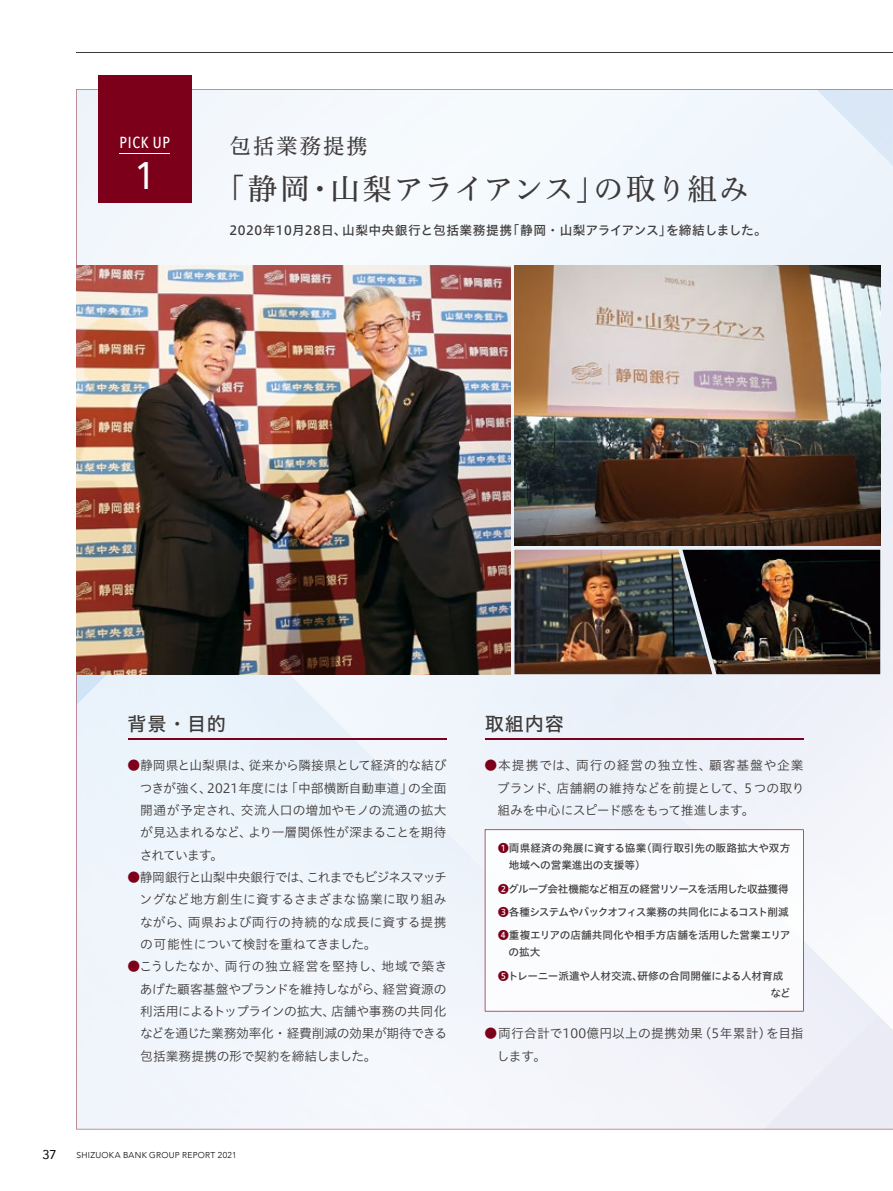
<style>
.page{position:relative;width:893px;height:1191px;background:#fff}
.page>*{position:absolute;margin:0;border:0;box-sizing:border-box;transform-origin:0 0}
.t1{font:500 38.25px "Avenir Next Condensed";color:#fff}
.t2{font:29.7px "Hiragino UD Serif Std W4";letter-spacing:.035em;color:#3e3a39}
.t3{font:21.3px "Hiragino UD Serif Std W4";letter-spacing:.1em;color:#3e3a39}
.t4{font:19.2px "Hiragino UD Sans Std W5";letter-spacing:.045em;color:#3e3a39}
.t5{font:500 15.9px "Avenir Next Condensed";letter-spacing:.04em;color:#fff}
.t6{font:12.75px/22.4px "Hiragino UD Sans Std W3";letter-spacing:-.015em;color:#3e3a39;text-align:justify}
.t7{font:12.75px "Hiragino UD Sans Std W5";letter-spacing:.03em;color:#3e3a39}
.t8{font:12.75px/22.4px "Hiragino UD Sans Std W3";letter-spacing:.02em;color:#3e3a39}
.t9{font:12.75px "Avenir";color:#000}
.t10{font:10.65px/23.4px "Hiragino UD Sans Std W5";letter-spacing:-.035em;color:#3e3a39}
.t11{font:10.65px/17px "Hiragino UD Sans Std W5";letter-spacing:-.015em;color:#3e3a39}
.t12{font:300 8.55px "Avenir";letter-spacing:.035em;color:#000}
.s1{color:#7d001a}
</style>
<div class="page">
<div style="left:76px;top:89px;width:817px;height:1040px;background:#f0f5fb"></div>
<img style="left:77px;top:266px;width:433px;height:408px">
<img style="left:514px;top:266px;width:366px;height:279px">
<img style="left:514px;top:550px;width:168px;height:124px">
<img style="left:682px;top:550px;width:198px;height:124px">
<div style="left:98px;top:75px;width:94px;height:128px;background:#7d001a"></div>
<hr style="left:120px;top:153px;width:50px;height:1px;background:#fff">
<hr style="left:77px;top:53px;width:816px;height:1px;background:#3e3a39">
<hr style="left:128px;top:738px;width:318px;height:1px;background:#7d001a">
<hr style="left:485px;top:738px;width:319px;height:1px;background:#7d001a">
<svg style="left:485px;top:829px;width:319px;height:182px"></svg>
<p class="t5" style="left:120px;top:133px;width:52px">PICK UP</p>
<h1 class="t1" style="left:136px;top:152px;width:20px">1</h1>
<h3 class="t3" style="left:230px;top:130px;width:140px">包括業務提携</h3>
<h2 class="t2" style="left:215px;top:166px;width:536px">「静岡・山梨アライアンス」の取り組み</h2>
<p class="t7" style="left:230px;top:220px;width:539px">2020年10月28日、山梨中央銀行と包括業務提携「静岡・山梨アライアンス」を締結しました。</p>
<h3 class="t4" style="left:128px;top:709px;width:100px">背景・目的</h3>
<p class="t6" style="left:140px;top:753px;width:308px;text-indent:-12px"><span class="s1">●</span>静岡県と山梨県は、従来から隣接県として経済的な結びつきが強く、2021年度には「中部横断自動車道」の全面開通が予定され、交流人口の増加やモノの流通の拡大が見込まれるなど、より一層関係性が深まることを期待されています。</p>
<p class="t6" style="left:140px;top:865px;width:309px;text-indent:-12px"><span class="s1">●</span>静岡銀行と山梨中央銀行では、これまでもビジネスマッチングなど地方創生に資するさまざまな協業に取り組みながら、両県および両行の持続的な成長に資する提携の可能性について検討を重ねてきました。</p>
<p class="t6" style="left:140px;top:954px;width:309px;text-indent:-13px"><span class="s1">●</span>こうしたなか、両行の独立経営を堅持し、地域で築きあげた顧客基盤やブランドを維持しながら、経営資源の利活用によるトップラインの拡大、店舗や事務の共同化などを通じた業務効率化・経費削減の効果が期待できる包括業務提携の形で契約を締結しました。</p>
<p class="t9" style="left:43px;top:1144px;width:16px">37</p>
<p class="t12" style="left:77px;top:1149px;width:161px">SHIZUOKA BANK GROUP REPORT 2021</p>
<h3 class="t4" style="left:485px;top:709px;width:81px">取組内容</h3>
<p class="t6" style="left:497px;top:753px;width:309px;text-indent:-12px"><span class="s1">●</span>本提携では、両行の経営の独立性、顧客基盤や企業ブランド、店舗網の維持などを前提として、５つの取り組みを中心にスピード感をもって推進します。</p>
<p class="t11" style="left:509px;top:839px;width:283px;text-indent:-11px"><span class="s1">❶</span>両県経済の発展に資する協業（両行取引先の販路拡大や双方地域への営業進出の支援等）</p>
<p class="t10" style="left:498px;top:876px;width:294px"><span class="s1">❷</span>グループ会社機能など相互の経営リソースを活用した収益獲得<br><span class="s1">❸</span>各種システムやバックオフィス業務の共同化によるコスト削減<br><span class="s1">❹</span>重複エリアの店舗共同化や相手方店舗を活用した営業エリア</p>
<p class="t11" style="left:498px;top:940px;width:287px;line-height:23.4px;text-indent:10px">の拡大<br><span class="s1">❺</span>トレーニー派遣や人材交流、研修の合同開催による人材育成</p>
<p class="t11" style="left:770px;top:983px;width:22px">など</p>
<p class="t8" style="left:497px;top:1021px;width:308px;text-indent:-12px"><span class="s1">●</span>両行合計で100億円以上の提携効果（5年累計）を目指します。</p>
</div>
